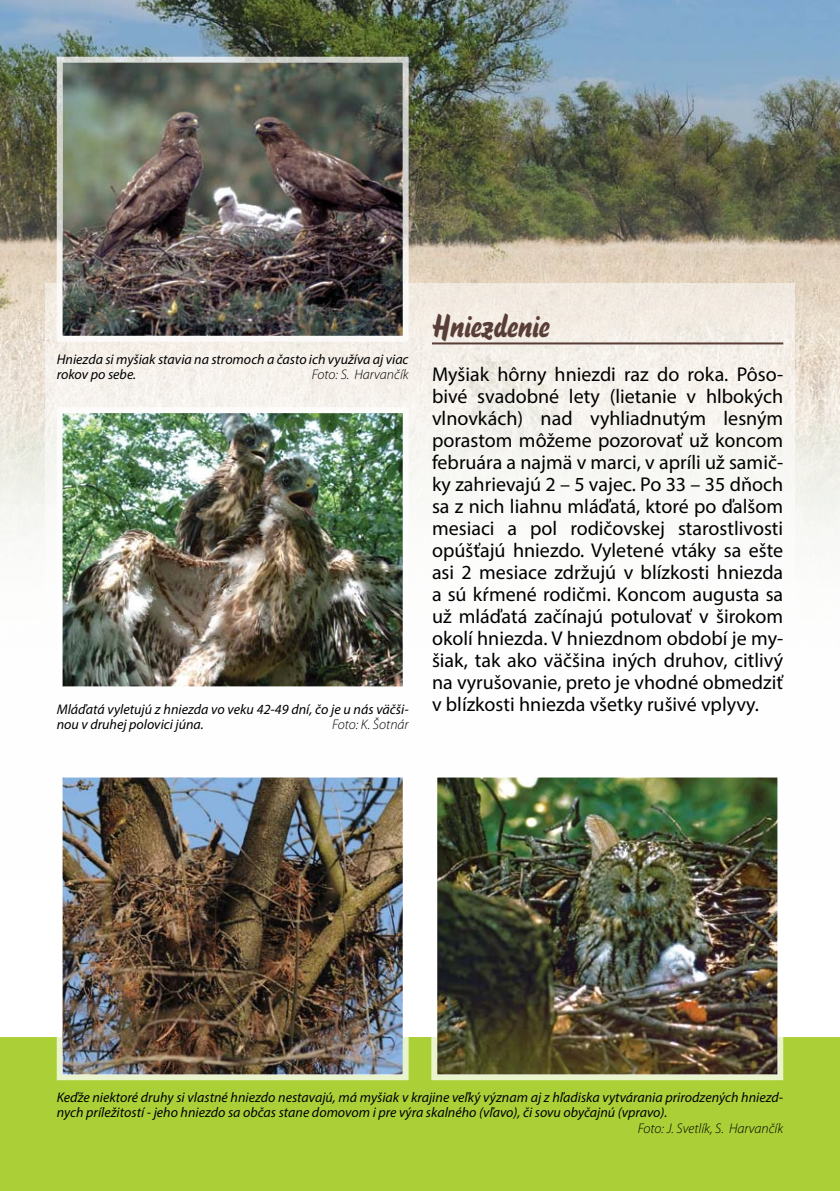
<style>
.page{position:relative;width:840px;height:1191px;background:#fff}
.page>*{position:absolute;margin:0;border:0;box-sizing:border-box;transform-origin:0 0}
.t1{font:34px "Blizzard DOT";color:#593e37}
.t2{font:20px/22px "Myriad Pro";color:#000;text-align:justify}
.t3{font:italic 14px/15.4px "Myriad Pro";color:#000}
.t4{font:italic 300 14px "Myriad Pro";color:#000}
</style>
<div class="page">
<img style="left:0;top:0;width:839px;height:542px">
<div style="left:45px;top:283px;width:749px;height:718px;background:linear-gradient(to bottom,#f4f0ea,#fff)"></div>
<div style="left:0;top:1037px;width:839px;height:154px;background:#abd037"></div>
<hr style="left:432px;top:342px;width:350px;height:2px;background:#593e37">
<img style="left:429px;top:769px;width:355px;height:312px">
<img style="left:55px;top:769px;width:355px;height:312px">
<img style="left:55px;top:55px;width:355px;height:289px">
<img style="left:55px;top:405px;width:355px;height:289px">
<p class="t3" style="left:57px;top:351px;width:353px">Hniezda si myšiak stavia na stromoch a často ich využíva aj viac rokov po sebe.</p>
<p class="t4" style="left:312px;top:366px;width:98px">Foto: S. Harvančík</p>
<p class="t3" style="left:57px;top:701px;width:353px">Mláďatá vyletujú z hniezda vo veku 42-49 dní, čo je u nás väčši&shy;nou v druhej polovici júna.</p>
<p class="t4" style="left:332px;top:716px;width:78px">Foto: K. Šotnár</p>
<h1 class="t1" style="left:432px;top:306px;width:119px">Hniezdenie</h1>
<p class="t2" style="left:432px;top:363px;width:352px">Myšiak hôrny hniezdi raz do roka. Pôso&shy;bivé svadobné lety (lietanie v hlbokých vlnovkách) nad vyhliadnutým lesným porastom môžeme pozorovať už koncom februára a najmä v marci, v apríli už samič&shy;ky zahrievajú 2 – 5 vajec. Po 33 – 35 dňoch sa z nich liahnu mláďatá, ktoré po ďalšom mesiaci a pol rodičovskej starostlivosti opúšťajú hniezdo. Vyletené vtáky sa ešte asi 2 mesiace zdržujú v blízkosti hniezda a sú kŕmené rodičmi. Koncom augusta sa už mláďatá začínajú potulovať v širokom okolí hniezda. V hniezdnom období je my&shy;šiak, tak ako väčšina iných druhov, citlivý na vyrušovanie, preto je vhodné obmedziť v blízkosti hniezda všetky rušivé vplyvy.</p>
<p class="t3" style="left:57px;top:1089px;width:727px">Keďže niektoré druhy si vlastné hniezdo nestavajú, má myšiak v krajine veľký význam aj z hľadiska vytvárania prirodzených hniezd&shy;nych príležitostí - jeho hniezdo sa občas stane domovom i pre výra skalného (vľavo), či sovu obyčajnú (vpravo).</p>
<p class="t4" style="left:637px;top:1119px;width:147px">Foto: J. Svetlík, S. Harvančík</p>
</div>
